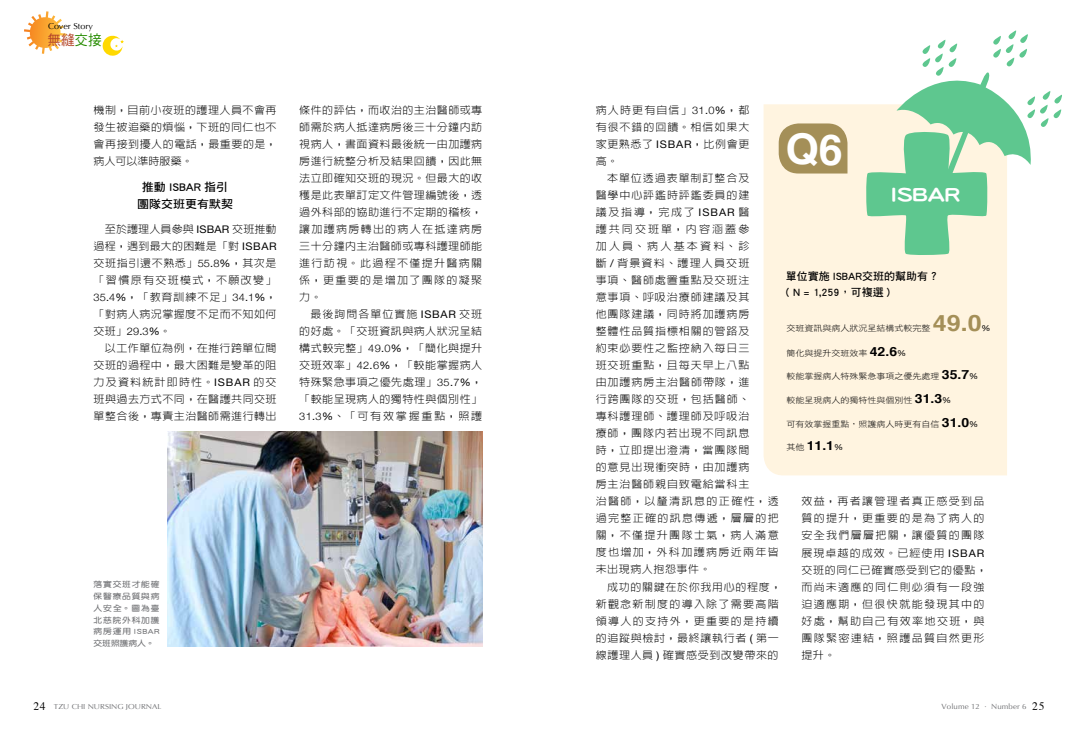
<style>
.page{position:relative;width:1078px;height:738px;background:#fff}
.page>*{position:absolute;margin:0;border:0;box-sizing:border-box;transform-origin:0 0}
.t1{font:700 42.3px "Helvetica";color:#fff}
.t2{font:700 22.5px "Helvetica";color:#a48f58;scale:1.11 1}
.t3{font:20.2px "DF Yuan Std W8";color:#fff;scale:1.11 1}
.t4{font:14.2px "DF Hei Std W5";color:#b34529;scale:.95 1}
.t5{font:700 12.6px "Helvetica";color:#000;scale:1.11 1}
.t6{font:11.4px/17px "DF Hei Std W7";color:#000;text-align:center;scale:1.05 1}
.t7{font:11.4px "Times";color:#000}
.t8{font:10.8px/15.3px "DF Hei Std W7";color:#000}
.t9{font:300 10.4px/17px "Lin Gothic";letter-spacing:.085em;color:#000;text-align:justify;scale:1.05 1}
.t10{font:300 10.4px/17px "Lin Gothic";letter-spacing:.12em;color:#000;scale:1.05 1}
.t11{font:300 10.4px/17px "Lin Gothic";letter-spacing:.06em;color:#000;scale:1.05 1}
.t12{font:8.6px "Optima";color:#000;scale:1.05 1}
.t13{font:8.1px "DF Hei Std W3";color:#000;scale:1.11 1}
.t14{font:8.1px "Helvetica Neue";color:#000;scale:1.11 1}
.t15{font:7.8px/11.8px "DF Yuan Std W7";letter-spacing:.095em;color:#6d6e71;text-align:justify;scale:1.11 1}
.t16{font:7.5px "Optima";letter-spacing:.01em;color:#6d6e71;scale:1.06 1}
.t17{font:7.2px "Optima";color:#6d6e71;scale:1.11 1}
.s1{color:#268c00}
.s2{font-family:"Helvetica Neue";font-weight:400}
.s3{font-family:"Helvetica Neue"}
.s4{font-family:"Helvetica";font-weight:700;font-size:12.6px}
.s5{font-family:"DF Hei Std W3";font-weight:400;font-size:8.1px}
.s6{font-family:"Helvetica Neue";font-weight:400;font-size:8.1px}
.s7{font-family:"DF Hei Std W3";font-weight:400}
</style>
<div class="page">
<svg style="left:24px;top:11px;width:42px;height:43px"></svg>
<svg style="left:102px;top:35px;width:22px;height:21px"></svg>
<div style="left:763px;top:104px;width:243px;height:371px;background:#fff4e0"></div>
<svg style="left:778px;top:123px;width:69px;height:50px;background:#ab9763"></svg>
<svg style="left:865px;top:30px;width:197px;height:225px"></svg>
<img style="left:167px;top:431px;width:315px;height:214px">
<p class="t12" style="left:48px;top:21px;width:44px">Cover Story</p>
<h3 class="t4" style="left:47px;top:32px;width:58px">無縫<span class="s1">交接</span></h3>
<p class="t9" style="left:94px;top:101px;width:176px">機制，目前小夜班的護理人員不會再發生被追藥的煩惱，下班的同仁也不會再接到擾人的電話，最重要的是，病人可以準時服藥。</p>
<p class="t6" style="left:137px;top:178px;width:93px">推動 ISBAR 指引團隊交班更有默契</p>
<p class="t9" style="left:94px;top:220px;width:176px;text-indent:11px">至於護理人員參與 <span class="s2">ISBAR</span> 交班推動過程，遇到最大的困難是「對 <span class="s2">ISBAR</span>交班指引還不熟悉」<span class="s3">55</span><span class="s2">.</span><span class="s3">8</span><span class="s2">%</span>，其次是「習慣原有交班模式，不願改變」<span class="s3">35</span><span class="s2">.</span><span class="s3">4</span><span class="s2">%</span>，「教育訓練不足」<span class="s3">34</span><span class="s2">.</span><span class="s3">1</span><span class="s2">%</span>，「對病人病況掌握度不足而不知如何交班」<span class="s3">29</span><span class="s2">.</span><span class="s3">3</span><span class="s2">%</span>。</p>
<p class="t9" style="left:94px;top:339px;width:176px;text-indent:11px">以工作單位為例，在推行跨單位間交班的過程中，最大困難是變革的阻力及資料統計即時性。<span class="s2">ISBAR</span> 的交班與過去方式不同，在醫護共同交班單整合後，專責主治醫師需進行轉出</p>
<p class="t9" style="left:299px;top:101px;width:176px">條件的評估，而收治的主治醫師或專師需於病人抵達病房後三十分鐘內訪視病人，書面資料最後統一由加護病房進行統整分析及結果回饋，因此無法立即確知交班的現況。但最大的收穫是此表單訂定文件管理編號後，透過外科部的協助進行不定期的稽核，讓加護病房轉出的病人在抵達病房三十分鐘內主治醫師或專科護理師能進行訪視。此過程不僅提升醫病關係，更重要的是增加了團隊的凝聚力。</p>
<p class="t9" style="left:299px;top:305px;width:176px;text-indent:11px">最後詢問各單位實施 <span class="s2">ISBAR</span> 交班的好處。「交班資訊與病人狀況呈結構式較完整」<span class="s3">49</span><span class="s2">.</span><span class="s3">0</span><span class="s2">%</span>，「簡化與提升交班效率」<span class="s3">42</span><span class="s2">.</span><span class="s3">6</span><span class="s2">%</span>，「較能掌握病人特殊緊急事項之優先處理」<span class="s3">35</span><span class="s2">.</span><span class="s3">7</span><span class="s2">%</span>，「較能呈現病人的獨特性與個別性」<span class="s3">31</span><span class="s2">.</span><span class="s3">3</span><span class="s2">%</span>、「可有效掌握重點，照護</p>
<p class="t15" style="left:94px;top:578px;width:61px">落實交班才能確保醫療品質與病人安全。圖為臺北慈院外科加護病房運用 ISBAR交班照護病人。</p>
<p class="t9" style="left:595px;top:101px;width:148px">病人時更有自信」<span class="s3">31</span><span class="s2">.</span><span class="s3">0</span><span class="s2">%</span>，都有很不錯的回饋。相信如果大家更熟悉了 <span class="s2">ISBAR</span>，比例會更高。</p>
<p class="t9" style="left:595px;top:169px;width:176px;text-align:left;text-indent:11px">本單位透過表單制訂整合及<br>醫學中心評鑑時評鑑委員的建<br>議及指導，完成了 <span class="s2">ISBAR</span> 醫<br>護共同交班單，內容涵蓋參<br>加人員、病人基本資料、診<br>斷 <span class="s2">/</span> 背景資料、護理人員交班<br>事項、醫師處置重點及交班注<br>意事項、呼吸治療師建議及其<br>他團隊建議，同時將加護病房<br>整體性品質指標相關的管路及<br>約束必要性之監控納入每日三<br>班交班重點，且每天早上八點<br>由加護病房主治醫師帶隊，進<br>行跨團隊的交班，包括醫師、<br>專科護理師、護理師及呼吸治<br>療師，團隊內若出現不同訊息<br>時，立即提出澄清，當團隊間<br>的意見出現衝突時，由加護病<br>房主治醫師親自致電給當科主<br>治醫師，以釐清訊息的正確性，透過完整正確的訊息傳遞，層層的把關，不僅提升團隊士氣，病人滿意度也增加，外科加護病房近兩年皆未出現病人抱怨事件。</p>
<p class="t11" style="left:595px;top:577px;width:178px;text-indent:11px">成功的關鍵在於你我用心的程度，新觀念新制度的導入除了需要高階領導人的支持外，更重要的是持續的追蹤與檢討，最終讓執行者 <span class="s2">(</span> 第一線護理人員 <span class="s2">)</span> 確實感受到改變帶來的</p>
<h1 class="t1" style="left:785px;top:115px;width:59px">Q6</h1>
<h3 class="t3" style="left:889px;top:183px;width:65px">ISBAR</h3>
<p class="t8" style="left:785px;top:268px;width:155px">單位實施 ISBAR交班的幫助有？( N = 1,259，可複選 )</p>
<p class="t13" style="left:786px;top:323px;width:131px">交班資訊與病人狀況呈結構式較完整</p>
<h2 class="t2" style="left:932px;top:304px;width:45px">49.0</h2>
<p class="t14" style="left:981px;top:323px;width:10px">%</p>
<p class="t13" style="left:786px;top:348px;width:109px">簡化與提升交班效率 <span class="s4">42.6</span><span class="s3">%</span></p>
<p class="t13" style="left:786px;top:372px;width:174px">較能掌握病人特殊緊急事項之優先處理 <span class="s4">35.7</span><span class="s3">%</span></p>
<p class="t13" style="left:786px;top:395px;width:150px">較能呈現病人的獨特性與個別性 <span class="s4">31.3</span><span class="s3">%</span></p>
<p class="t13" style="left:786px;top:419px;width:174px">可有效掌握重點，照護病人時更有自信 <span class="s4">31.0</span><span class="s3">%</span></p>
<p class="t5" style="left:786px;top:435px;width:52px"><span class="s5">其他</span> 11.1<span class="s6">%</span></p>
<p class="t10" style="left:801px;top:492px;width:178px">效益，再者讓管理者真正感受到品質的提升，更重要的是為了病人的安<span class="s7">全</span>我們層層把關，讓優質的團隊展現卓越的成效。已經使用 <span class="s2">ISBAR</span>交班的同仁已確實感受到它的優點，而尚未適應的同仁則必須有一段強迫適應期，但很快就能發現其中的好處，幫助自己有效率地交班，與團隊緊密連結，照護品質自然更形提升。</p>
<p class="t7" style="left:33px;top:694px;width:14px">24</p>
<p class="t16" style="left:941px;top:701px;width:38px">Volume 12</p>
<p class="t7" style="left:1031px;top:695px;width:14px">25</p>
<p class="t17" style="left:54px;top:701px;width:98px">TZU CHI NURSING JOURNAL</p>
<p class="t16" style="left:991px;top:701px;width:35px">Number 6</p>
</div>
